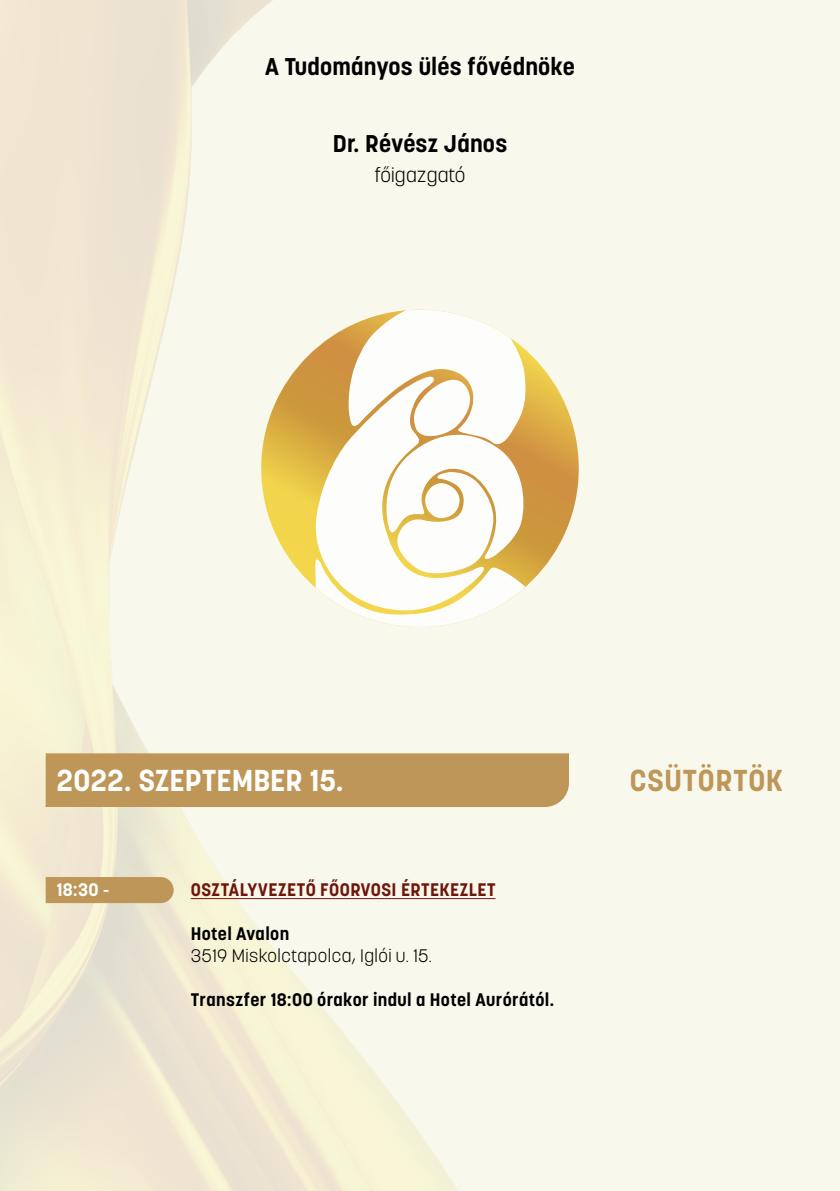
<style>
.page{position:relative;width:840px;height:1191px;background:#fff}
.page>*{position:absolute;margin:0;border:0;box-sizing:border-box;transform-origin:0 0}
.t1{font:700 30px "Korolev";letter-spacing:.01em;color:#fff}
.t2{font:700 30px "Korolev";letter-spacing:.03em;color:#be9658}
.t3{font:700 24px "Korolev";letter-spacing:.01em;color:#000}
.t4{font:300 20px "Korolev";letter-spacing:.01em;color:#000}
.t5{font:700 18px "Korolev";letter-spacing:.02em;color:#000}
.t6{font:700 18px "Korolev";letter-spacing:.025em;color:#70150b}
.t7{font:300 18px "Korolev";letter-spacing:.02em;color:#000}
.t8{font:700 18px "Korolev";color:#fff}
</style>
<div class="page">
<div style="left:0;top:0;width:839px;height:1191px;background:#f8f8ec"></div>
<img style="left:0;top:0;width:579px;height:1191px">
<svg style="left:261px;top:310px;width:317px;height:317px;background:#e3bd47"></svg>
<svg style="left:311px;top:310px;width:264px;height:317px;fill:#fdfdfb"></svg>
<div style="left:46px;top:877px;width:127px;height:26px;background:#be9658"></div>
<hr style="left:190px;top:898px;width:305px;height:1px;background:#70150b">
<div style="left:46px;top:753px;width:522px;height:54px;background:#be9658"></div>
<h2 class="t3" style="left:265px;top:51px;width:311px">A Tudományos ülés fővédnöke</h2>
<h2 class="t3" style="left:332px;top:128px;width:176px">Dr. Révész János</h2>
<p class="t4" style="left:374px;top:162px;width:92px">főigazgató</p>
<h1 class="t1" style="left:57px;top:762px;width:288px">2022. SZEPTEMBER 15.</h1>
<h1 class="t2" style="left:629px;top:762px;width:155px">CSÜTÖRTÖK</h1>
<p class="t8" style="left:57px;top:878px;width:54px">18:30 -</p>
<p class="t6" style="left:190px;top:878px;width:306px">OSZTÁLYVEZETŐ FŐORVOSI ÉRTEKEZLET</p>
<p class="t5" style="left:190px;top:922px;width:100px">Hotel Avalon</p>
<p class="t7" style="left:190px;top:944px;width:242px">3519 Miskolctapolca, Iglói u. 15.</p>
<p class="t5" style="left:190px;top:988px;width:365px">Transzfer 18:00 órakor indul a Hotel Aurórától.</p>
</div>
